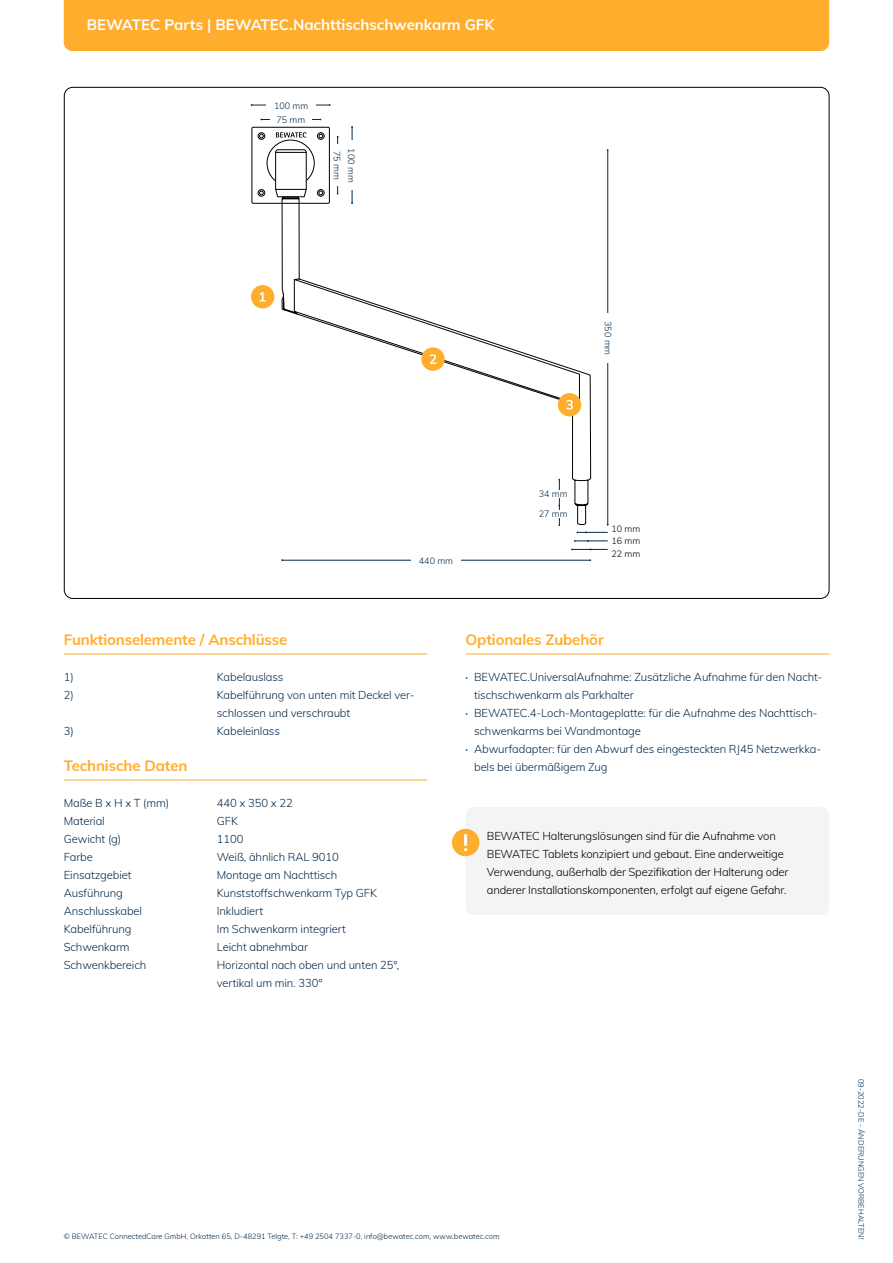
<style>
.page{position:relative;width:893px;height:1263px;background:#fff}
.page>*{position:absolute;margin:0;border:0;box-sizing:border-box;transform-origin:0 0}
.t1{font:700 15px "Muli";letter-spacing:-.01em;color:#ffad2c}
.t2{font:700 15px "Muli";color:#fff}
.t3{font:300 11.25px/18px "Muli";letter-spacing:-.01em;color:#042949}
.t4{font:300 11.25px/18px "Muli";letter-spacing:-.015em;color:#000}
.t5{font:300 9px/14.4px "Muli";color:#042949}
.t6{font:300 9px "Muli";color:#000}
.t7{font:300 7.5px "Muli";color:#042949}
.s1{font-weight:600}
</style>
<div class="page">
<div style="left:64px;top:0;width:765px;height:51px;background:#ffad2c"></div>
<hr style="left:64px;top:654px;width:363px;height:1px;background:#ffad2c">
<hr style="left:64px;top:780px;width:363px;height:1px;background:#ffad2c">
<hr style="left:466px;top:654px;width:363px;height:1px;background:#ffad2c">
<svg style="left:258px;top:132px;width:333px;height:393px"></svg>
<svg style="left:251px;top:127px;width:79px;height:77px"></svg>
<hr style="left:572px;top:549px;width:36px;height:1px;background:#042949">
<hr style="left:575px;top:541px;width:33px;height:1px;background:#042949">
<hr style="left:578px;top:532px;width:30px;height:1px;background:#042949">
<hr style="left:559px;top:480px;width:1px;height:45px;background:#042949">
<hr style="left:607px;top:150px;width:1px;height:375px;background:#042949">
<div style="left:251px;top:285px;width:23px;height:23px;background:#ffad2c;border-radius:50%"></div>
<svg style="left:260px;top:292px;width:6px;height:10px"></svg>
<div style="left:421px;top:347px;width:24px;height:24px;background:#ffad2c;border-radius:50%"></div>
<svg style="left:430px;top:354px;width:6px;height:10px"></svg>
<div style="left:558px;top:393px;width:23px;height:23px;background:#ffad2c;border-radius:50%"></div>
<svg style="left:566px;top:400px;width:7px;height:10px"></svg>
<hr style="left:251px;top:105px;width:79px;height:1px;background:#042949">
<div style="left:266px;top:102px;width:50px;height:8px;background:#fff"></div>
<hr style="left:261px;top:119px;width:60px;height:1px;background:#042949">
<div style="left:270px;top:117px;width:41px;height:8px;background:#fff"></div>
<hr style="left:352px;top:126px;width:1px;height:78px;background:#042949">
<div style="left:347px;top:141px;width:8px;height:49px;background:#fff"></div>
<hr style="left:337px;top:136px;width:1px;height:57px;background:#042949">
<div style="left:333px;top:144px;width:7px;height:42px;background:#fff"></div>
<hr style="left:281px;top:560px;width:309px;height:1px;background:#042949">
<div style="left:411px;top:557px;width:49px;height:8px;background:#fff"></div>
<div style="left:536px;top:510px;width:35px;height:8px;background:#fff"></div>
<div style="left:536px;top:490px;width:35px;height:8px;background:#fff"></div>
<div style="left:604px;top:313px;width:8px;height:50px;background:#fff"></div>
<div style="left:466px;top:807px;width:363px;height:108px;background:#f3f4f6;border-radius:9px"></div>
<div style="left:452px;top:829px;width:27px;height:27px;background:#ffad2c;border-radius:50%"></div>
<svg style="left:464px;top:834px;width:3px;height:17px"></svg>
<h1 class="t2" style="left:87px;top:13px;width:409px">BEWATEC Parts | BEWATEC.Nachttischschwenkarm GFK</h1>
<p class="t5" style="left:274px;top:98px;width:36px">100 mm<br>75 mm</p>
<p class="t5" style="left:359px;top:148px;width:36px;rotate:90deg">100 mm<br>75 mm</p>
<p class="t5" style="left:616px;top:321px;width:36px;rotate:90deg">350 mm</p>
<p class="t5" style="left:539px;top:486px;width:30px">34 mm</p>
<p class="t5" style="left:419px;top:553px;width:36px">440 mm</p>
<p class="t5" style="left:539px;top:506px;width:30px">27 mm</p>
<p class="t6" style="left:611px;top:522px;width:30px">10 mm</p>
<p class="t6" style="left:611px;top:534px;width:30px">16 mm</p>
<p class="t6" style="left:611px;top:547px;width:30px">22 mm</p>
<h1 class="t1" style="left:64px;top:629px;width:225px">Funktionselemente / Anschlüsse</h1>
<p class="t3" style="left:64px;top:667px;width:12px">1)</p>
<p class="t3" style="left:217px;top:667px;width:68px">Kabelauslass</p>
<p class="t3" style="left:64px;top:685px;width:12px">2)</p>
<p class="t3" style="left:217px;top:685px;width:199px">Kabelführung von unten mit Deckel ver&shy;schlossen und verschraubt</p>
<p class="t3" style="left:64px;top:721px;width:12px">3)</p>
<p class="t3" style="left:217px;top:721px;width:65px">Kabeleinlass</p>
<h1 class="t1" style="left:64px;top:755px;width:125px">Technische Daten</h1>
<p class="t3" style="left:64px;top:793px;width:107px">Maße B x H x T (mm)</p>
<p class="t3" style="left:217px;top:793px;width:77px">440 x 350 x 22</p>
<p class="t3" style="left:64px;top:811px;width:42px">Material</p>
<p class="t3" style="left:217px;top:811px;width:23px">GFK</p>
<p class="t3" style="left:64px;top:829px;width:59px">Gewicht (g)</p>
<p class="t3" style="left:217px;top:829px;width:28px">1100</p>
<p class="t3" style="left:64px;top:847px;width:31px">Farbe</p>
<p class="t3" style="left:217px;top:847px;width:123px">Weiß, ähnlich RAL 9010</p>
<p class="t3" style="left:64px;top:865px;width:69px">Einsatzgebiet</p>
<p class="t3" style="left:217px;top:865px;width:122px">Montage am Nachttisch</p>
<p class="t3" style="left:64px;top:883px;width:61px">Ausführung</p>
<p class="t3" style="left:217px;top:883px;width:162px">Kunststoffschwenkarm Typ GFK</p>
<p class="t3" style="left:64px;top:901px;width:80px">Anschlusskabel</p>
<p class="t3" style="left:217px;top:901px;width:48px">Inkludiert</p>
<p class="t3" style="left:64px;top:919px;width:69px">Kabelführung</p>
<p class="t3" style="left:217px;top:919px;width:131px">Im Schwenkarm integriert</p>
<p class="t3" style="left:64px;top:937px;width:67px">Schwenkarm</p>
<p class="t3" style="left:217px;top:937px;width:93px">Leicht abnehmbar</p>
<p class="t3" style="left:64px;top:955px;width:84px">Schwenkbereich</p>
<p class="t3" style="left:217px;top:955px;width:184px">Horizontal nach oben und unten 25°, vertikal um min. 330°</p>
<h1 class="t1" style="left:466px;top:629px;width:140px">Optionales Zubehör</h1>
<p class="t3" style="left:466px;top:667px;width:358px"><span class="s1">·</span> BEWATEC.UniversalAufnahme: Zusätzliche Aufnahme für den Nacht-</p>
<p class="t3" style="left:474px;top:685px;width:161px">tischschwenkarm als Parkhalter</p>
<p class="t3" style="left:466px;top:703px;width:353px"><span class="s1">·</span> BEWATEC.4-Loch-Montageplatte: für die Aufnahme des Nachttisch-</p>
<p class="t3" style="left:474px;top:721px;width:168px">schwenkarms bei Wandmontage</p>
<p class="t3" style="left:466px;top:739px;width:357px"><span class="s1">·</span> Abwurfadapter: für den Abwurf des eingesteckten RJ45 Netzwerkka-</p>
<p class="t3" style="left:474px;top:757px;width:135px">bels bei übermäßigem Zug</p>
<p class="t4" style="left:487px;top:826px;width:303px">BEWATEC Halterungslösungen sind für die Aufnahme von BEWATEC Tablets konzipiert und gebaut. Eine anderweitige Verwendung, außerhalb der Spezifikation der Halterung oder anderer Installationskomponenten, erfolgt auf eigene Gefahr.</p>
<p class="t7" style="left:64px;top:1231px;width:437px">© BEWATEC ConnectedCare GmbH, Orkotten 65, D-48291 Telgte, T: +49 2504 7337-0, info@bewatec.com, www.bewatec.com</p>
<p class="t7" style="left:866px;top:1079px;width:162px;rotate:90deg">09-2022-DE - ÄNDERUNGEN VORBEHALTEN!</p>
</div>
